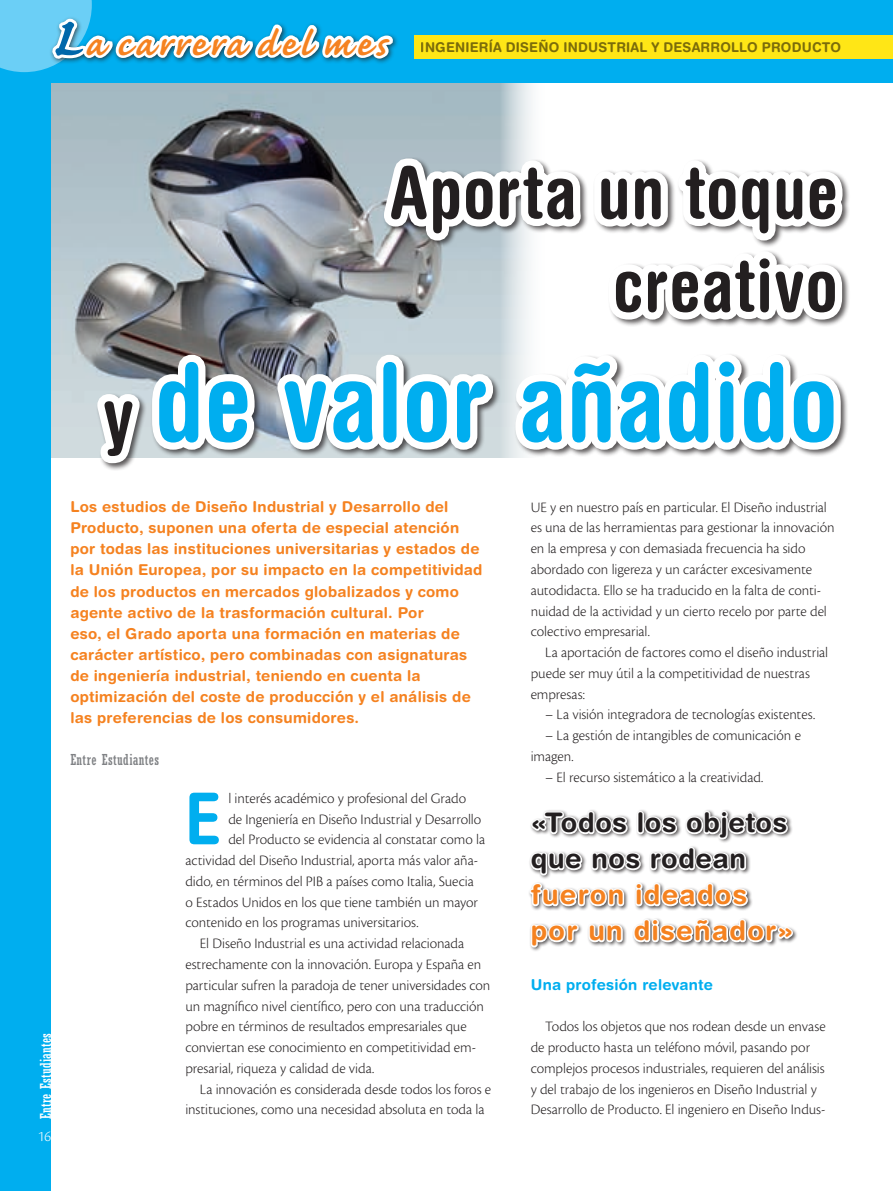
<style>
.page{position:relative;width:893px;height:1191px;background:#fff}
.page>*{position:absolute;margin:0;border:0;box-sizing:border-box;transform-origin:0 0}
.t1{font:700 condensed 108px "Helvetica Rounded LT Std";color:#00aeef}
.t2{font:700 condensed 72px/93px "Helvetica Rounded LT Std";letter-spacing:.015em;color:#231f20;text-align:right}
.t3{font:700 condensed 71.7px "Helvetica Rounded LT Std";color:#00aeef}
.t4{font:700 45px "Caflisch Script Pro";letter-spacing:.095em;color:#f58220}
.t5{font:700 27px/36px "Helvetica Rounded LT Std";letter-spacing:.035em;color:#231f20}
.t6{font:300 15px/20.9px "Cronos Pro";letter-spacing:-.005em;color:#231f20}
.t7{font:700 15px/21px "Helvetica Rounded LT Std";letter-spacing:.02em;color:#f58220}
.t8{font:700 15px "Helvetica Rounded LT Std";letter-spacing:.015em;color:#00aeef}
.t9{font:condensed 15px "Rockwell Std";letter-spacing:.01em;color:#fff}
.t10{font:condensed 15px "Rockwell Std";letter-spacing:.02em;color:#808285}
.t11{font:300 15px "Cronos Pro";color:#fff}
.t12{font:700 13.5px "Helvetica Rounded LT Std";letter-spacing:.015em;color:#231f20;scale:.96 1}
.s1{font-size:69px;color:#0067aa}
.s2{font-size:72px;color:#231f20}
.s3{color:#f58220}
</style>
<div class="page">
<img style="left:51px;top:83px;width:481px;height:375px">
<div style="left:0;top:0;width:893px;height:83px;background:#00aeef"></div>
<div style="left:0;top:0;width:51px;height:1191px;background:#00aeef"></div>
<div style="left:414px;top:35px;width:479px;height:24px;background:#ffe616"></div>
<svg style="left:0;top:0;width:396px;height:72px"></svg>
<div style="left:96px;top:157px;width:755px;height:314px;background:#231f20;opacity:.75"></div>
<svg style="left:377px;top:151px;width:473px;height:176px"></svg>
<svg style="left:90px;top:347px;width:172px;height:123px"></svg>
<svg style="left:270px;top:347px;width:230px;height:110px"></svg>
<svg style="left:506px;top:347px;width:342px;height:110px"></svg>
<svg style="left:529px;top:810px;width:266px;height:141px"></svg>
<p class="t4" style="left:51px;top:20px;width:336px"><span class="s1">L</span>a carrera del mes</p>
<p class="t12" style="left:421px;top:39px;width:439px">ingeniería diseño industrial y desarrollo producto</p>
<p class="t2" style="left:390px;top:145px;width:449px">Aporta un toque creativo</p>
<p class="t1" style="left:103px;top:337px;width:736px"><span class="s2">y</span> de valor añadido</p>
<p class="t9" style="left:37px;top:1119px;width:88px;rotate:-90deg">Entre Estudiantes</p>
<p class="t11" style="left:38px;top:1127px;width:15px">16</p>
<p class="t7" style="left:70px;top:496px;width:414px">Los estudios de Diseño Industrial y Desarrollo del Producto, suponen una oferta de especial atención por todas las instituciones universitarias y estados de la Unión Europea, por su impacto en la competitividad de los productos en mercados globalizados y como agente activo de la trasformación cultural. Por<br>eso, el Grado aporta una formación en materias de carácter artístico, pero combinadas con asignaturas de ingeniería industrial, teniendo en cuenta la optimización del coste de producción y el análisis de las preferencias de los consumidores.</p>
<p class="t10" style="left:70px;top:750px;width:90px">Entre Estudiantes</p>
<p class="t3" style="left:185px;top:775px;width:37px">E</p>
<p class="t6" style="left:228px;top:787px;width:239px">l interés académico y profesional del Grado</p>
<p class="t6" style="left:228px;top:808px;width:254px">de Ingeniería en Diseño Industrial y Desarrollo</p>
<p class="t6" style="left:228px;top:829px;width:258px">del Producto se evidencia al constatar como la</p>
<p class="t6" style="left:185px;top:850px;width:294px">actividad del Diseño Industrial, aporta más valor aña-</p>
<p class="t6" style="left:185px;top:870px;width:290px">dido, en términos del PIB a países como Italia, Suecia</p>
<p class="t6" style="left:185px;top:891px;width:294px">o Estados Unidos en los que tiene también un mayor</p>
<p class="t6" style="left:185px;top:912px;width:235px">contenido en los programas universitarios.</p>
<p class="t6" style="left:200px;top:933px;width:266px">El Diseño Industrial es una actividad relacionada</p>
<p class="t6" style="left:185px;top:953px;width:297px">estrechamente con la innovación. Europa y España en</p>
<p class="t6" style="left:185px;top:974px;width:306px">particular sufren la paradoja de tener universidades con</p>
<p class="t6" style="left:185px;top:995px;width:300px">un magnífico nivel científico, pero con una traducción</p>
<p class="t6" style="left:185px;top:1016px;width:283px">pobre en términos de resultados empresariales que</p>
<p class="t6" style="left:185px;top:1037px;width:292px">conviertan ese conocimiento en competitividad em-</p>
<p class="t6" style="left:185px;top:1057px;width:190px">presarial, riqueza y calidad de vida.</p>
<p class="t6" style="left:200px;top:1078px;width:293px">La innovación es considerada desde todos los foros e</p>
<p class="t6" style="left:185px;top:1099px;width:301px">instituciones, como una necesidad absoluta en toda la</p>
<p class="t6" style="left:531px;top:496px;width:298px">UE y en nuestro país en particular. El Diseño industrial</p>
<p class="t6" style="left:531px;top:517px;width:305px">es una de las herramientas para gestionar la innovación</p>
<p class="t6" style="left:531px;top:538px;width:276px">en la empresa y con demasiada frecuencia ha sido</p>
<p class="t6" style="left:531px;top:559px;width:283px">abordado con ligereza y un carácter excesivamente</p>
<p class="t6" style="left:531px;top:579px;width:292px">autodidacta. Ello se ha traducido en la falta de conti-</p>
<p class="t6" style="left:531px;top:600px;width:298px">nuidad de la actividad y un cierto recelo por parte del</p>
<p class="t6" style="left:531px;top:621px;width:121px">colectivo empresarial.</p>
<p class="t6" style="left:545px;top:642px;width:285px">La aportación de factores como el diseño industrial</p>
<p class="t6" style="left:531px;top:662px;width:281px">puede ser muy útil a la competitividad de nuestras</p>
<p class="t6" style="left:531px;top:683px;width:56px">empresas:</p>
<p class="t6" style="left:545px;top:704px;width:272px">– La visión integradora de tecnologías existentes.</p>
<p class="t6" style="left:531px;top:725px;width:272px;text-indent:14px">– La gestión de intangibles de comunicación e imagen.</p>
<p class="t6" style="left:545px;top:766px;width:220px">– El recurso sistemático a la creatividad.</p>
<p class="t5" style="left:531px;top:804px;width:264px">«Todos los objetos que nos rodean <span class="s3">fueron ideados por un diseñador»</span></p>
<p class="t8" style="left:531px;top:975px;width:184px">Una profesión relevante</p>
<p class="t6" style="left:531px;top:1016px;width:296px;text-indent:14px">Todos los objetos que nos rodean desde un envase de producto hasta un teléfono móvil, pasando por complejos procesos industriales, requieren del análisis y del trabajo de los ingenieros en Diseño Industrial y Desarrollo de Producto. El ingeniero en Diseño Indus-</p>
</div>
